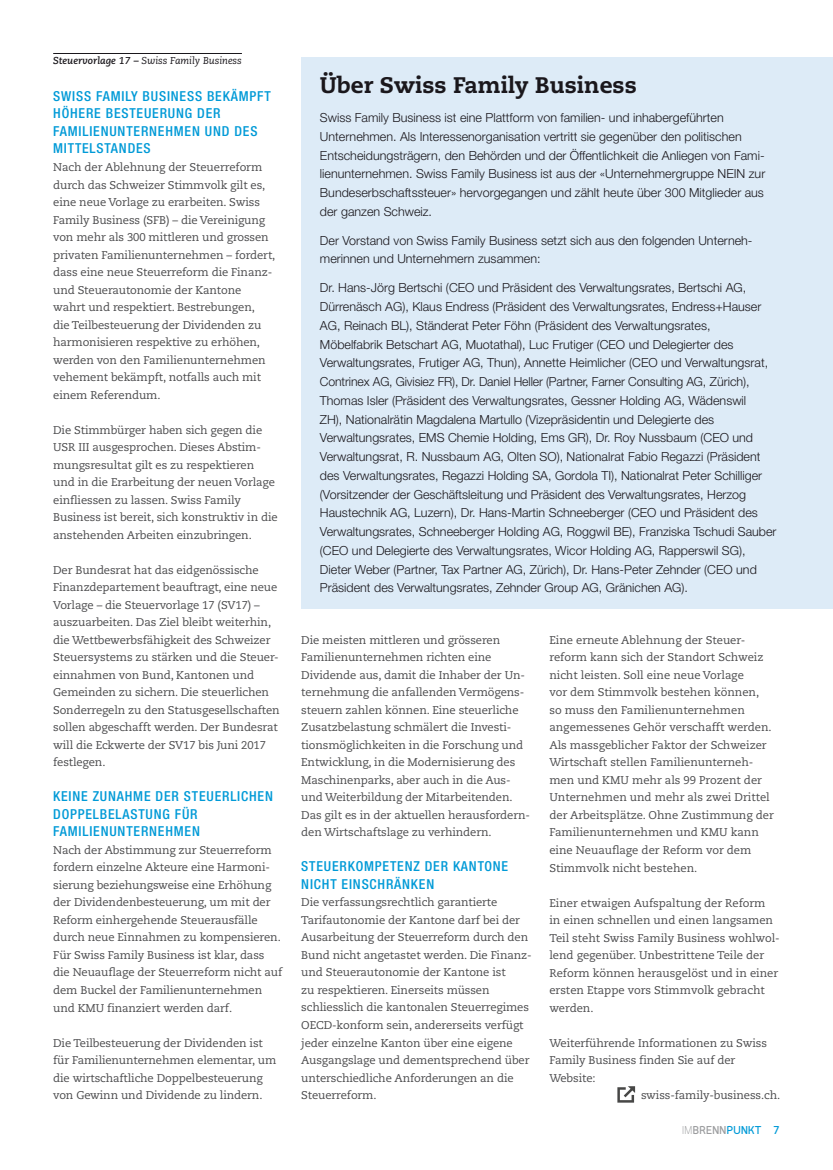
<style>
.page{position:relative;width:833px;height:1170px;background:#fff}
.page>*{position:absolute;margin:0;border:0;box-sizing:border-box;transform-origin:0 0}
.t1{font:800 22.5px "Caecilia LT Std";color:#1a171c}
.t2{font:500 condensed 13.75px/17.5px "Helvetica Neue LT Std";letter-spacing:.06em;color:#009ad7}
.t3{font:300 12.5px/18.8px "Helvetica Neue LT Std";color:#1a171c}
.t4{font:11.25px/17.5px "Caecilia LT Std";letter-spacing:-.01em;color:#4b4b4d}
.t5{font:700 11.25px "Quark";letter-spacing:.03em;color:#009ad7}
.t6{font:italic 10px "Caecilia LT Std";color:#1a171c}
.s1{font-weight:700}
.s2{font-weight:300;color:#9c9d9f}
.s3{color:#9c9d9f}
</style>
<div class="page">
<hr style="left:53px;top:53px;width:189px;height:1px;background:#1a171c">
<svg style="left:617px;top:1086px;width:18px;height:16px"></svg>
<div style="left:301px;top:57px;width:532px;height:551px;background:#ddebf7"></div>
<p class="t6" style="left:53px;top:56px;width:190px"><span class="s1">Steuervorlage 17 –</span> Swiss Family Business</p>
<p class="t2" style="left:53px;top:87px;width:219px">SWISS FAMILY BUSINESS BEKÄMPFT<br>HÖHERE BESTEUERUNG DER<br>FAMILIENUNTERNEHMEN UND DES<br>MITTELSTANDES</p>
<p class="t4" style="left:53px;top:159px;width:224px">Nach der Ablehnung der Steuerreform durch das Schweizer Stimmvolk gilt es, eine neue Vorlage zu erarbeiten. Swiss Family Business (SFB) – die Vereinigung von mehr als 300 mittleren und grossen privaten Familienunternehmen – fordert, dass eine neue Steuerreform die Finanz&shy;und Steuerautonomie der Kantone wahrt und respektiert. Bestrebungen,<br>die Teilbesteuerung der Dividenden zu harmonisieren respektive zu erhöhen, werden von den Familienunternehmen vehement bekämpft, notfalls auch mit einem Referendum.</p>
<p class="t4" style="left:53px;top:421px;width:226px">Die Stimmbürger haben sich gegen die USR III ausgesprochen. Dieses Abstim&shy;mungsresultat gilt es zu respektieren und in die Erarbeitung der neuen Vorlage einfliessen zu lassen. Swiss Family Business ist bereit, sich konstruktiv in die anstehenden Arbeiten einzubringen.</p>
<p class="t4" style="left:53px;top:561px;width:228px">Der Bundesrat hat das eidgenössische Finanzdepartement beauftragt, eine neue Vorlage – die Steuervorlage 17 (SV17) – aus zuarbeiten. Das Ziel bleibt weiterhin, die Wettbewerbsfähigkeit des Schweizer Steuersystems zu stärken und die Steuer&shy;einnahmen von Bund, Kantonen und Gemeinden zu sichern. Die steuerlichen Sonderregeln zu den Statusgesellschaften sollen abgeschafft werden. Der Bundesrat will die Eckwerte der SV17 bis Juni 2017 festlegen.</p>
<p class="t2" style="left:53px;top:787px;width:221px">KEINE ZUNAHME DER STEUERLICHEN<br>DOPPELBELASTUNG FÜR<br>FAMILIENUNTERNEHMEN</p>
<p class="t4" style="left:53px;top:841px;width:230px">Nach der Abstimmung zur Steuerreform fordern einzelne Akteure eine Harmoni&shy;sierung beziehungsweise eine Erhöhung der Dividendenbesteuerung, um mit der Reform einhergehende Steuerausfälle durch neue Einnahmen zu kompensieren.<br>Für Swiss Family Business ist klar, dass die Neuauflage der Steuerreform nicht auf dem Buckel der Familienunternehmen und KMU finanziert werden darf.</p>
<p class="t4" style="left:53px;top:1034px;width:225px">Die Teilbesteuerung der Dividenden ist für Familienunternehmen elementar, um die wirtschaftliche Doppelbesteuerung von Gewinn und Dividende zu lindern.</p>
<h1 class="t1" style="left:320px;top:74px;width:318px">Über Swiss Family Business</h1>
<p class="t3" style="left:320px;top:110px;width:447px">Swiss Family Business ist eine Plattform von familien- und inhabergeführten Unternehmen. Als Interessenorganisation vertritt sie gegenüber den politischen Entscheidungsträgern, den Behörden und der Öffentlichkeit die Anliegen von Fami&shy;lienunternehmen. Swiss Family Business ist aus der «Unternehmergruppe NEIN zur Bundeserbschaftssteuer» hervorgegangen und zählt heute über 300 Mitglieder aus der ganzen Schweiz.</p>
<p class="t3" style="left:320px;top:232px;width:434px">Der Vorstand von Swiss Family Business setzt sich aus den folgenden Unterneh&shy;merinnen und Unternehmern zusammen:</p>
<p class="t3" style="left:320px;top:280px;width:458px">Dr. Hans-Jörg Bertschi (CEO und Präsident des Verwaltungsrates, Bertschi AG, Dürrenäsch AG), Klaus Endress (Präsident des Verwaltungsrates, Endress+Hauser AG, Reinach BL), Ständerat Peter Föhn (Präsident des Verwaltungsrates,<br>Möbelfabrik Betschart AG, Muotathal), Luc Frutiger (CEO und Delegierter des Verwaltungsrates, Frutiger AG, Thun), Annette Heimlicher (CEO und Verwaltungsrat, Contrinex AG, Givisiez FR), Dr. Daniel Heller (Partner, Farner Consulting AG, Zürich), Thomas Isler (Präsident des Verwaltungsrates, Gessner Holding AG, Wädenswil<br>ZH), Nationalrätin Magdalena Martullo (Vizepräsidentin und Delegierte des Verwaltungsrates, EMS Chemie Holding, Ems GR), Dr. Roy Nussbaum (CEO und Verwaltungsrat, R. Nussbaum AG, Olten SO), Nationalrat Fabio Regazzi (Präsident des Verwaltungsrates, Regazzi Holding SA, Gordola TI), Nationalrat Peter Schilliger (Vorsitzender der Geschäftsleitung und Präsident des Verwaltungsrates, Herzog Haustechnik AG, Luzern), Dr. Hans-Martin Schneeberger (CEO und Präsident des Verwaltungsrates, Schneeberger Holding AG, Roggwil BE), Franziska Tschudi Sauber (CEO und Delegierte des Verwaltungsrates, Wicor Holding AG, Rapperswil SG), Dieter Weber (Partner, Tax Partner AG, Zürich), Dr. Hans-Peter Zehnder (CEO und Präsident des Verwaltungsrates, Zehnder Group AG, Gränichen AG).</p>
<p class="t4" style="left:301px;top:631px;width:230px">Die meisten mittleren und grösseren Familien unternehmen richten eine Dividende aus, damit die Inhaber der Un&shy;ternehmung die anfallenden Vermögens&shy;steuern zahlen können. Eine steuerliche Zusatzbelastung schmälert die Investi&shy;tionsmöglichkeiten in die Forschung und Entwicklung, in die Modernisierung des Maschinenparks, aber auch in die Aus&shy;und Weiterbildung der Mitarbeitenden.<br>Das gilt es in der aktuellen herausfordern&shy;den Wirtschaftslage zu verhindern.</p>
<p class="t2" style="left:301px;top:857px;width:208px">STEUERKOMPETENZ DER KANTONE<br>NICHT EINSCHRÄNKEN</p>
<p class="t4" style="left:301px;top:894px;width:232px">Die verfassungsrechtlich garantierte Tarifautonomie der Kantone darf bei der Ausarbeitung der Steuerreform durch den Bund nicht angetastet werden. Die Finanz&shy;und Steuerautonomie der Kantone ist<br>zu respektieren. Einerseits müssen schliesslich die kantonalen Steuerregimes OECD-konform sein, andererseits verfügt jeder einzelne Kanton über eine eigene Ausgangslage und dementsprechend über unterschiedliche Anforderungen an die Steuerreform.</p>
<p class="t4" style="left:549px;top:631px;width:226px">Eine erneute Ablehnung der Steuer&shy;reform kann sich der Standort Schweiz nicht leisten. Soll eine neue Vorlage<br>vor dem Stimmvolk bestehen können, so muss den Familienunternehmen angemessenes Gehör verschafft werden.<br>Als massgeblicher Faktor der Schweizer Wirtschaft stellen Familienunterneh&shy;men und KMU mehr als 99 Prozent der Unternehmen und mehr als zwei Drittel der Arbeitsplätze. Ohne Zustimmung der Familienunternehmen und KMU kann eine Neuauflage der Reform vor dem Stimmvolk nicht bestehen.</p>
<p class="t4" style="left:549px;top:894px;width:232px">Einer etwaigen Aufspaltung der Reform<br>in einen schnellen und einen langsamen Teil steht Swiss Family Business wohlwol&shy;lend gegenüber. Unbestrittene Teile der Reform können herausgelöst und in einer ersten Etappe vors Stimmvolk gebracht werden.</p>
<p class="t4" style="left:549px;top:1034px;width:219px">Weiterführende Informationen zu Swiss</p>
<p class="t4" style="left:549px;top:1051px;width:187px">Family Business finden Sie auf der</p>
<p class="t4" style="left:549px;top:1069px;width:48px">Website:</p>
<p class="t4" style="left:641px;top:1086px;width:141px">swiss-family-business.ch.</p>
<p class="t5" style="left:682px;top:1123px;width:99px"><span class="s2">IM</span><span class="s3">BRENN</span>PUNKT 7</p>
</div>
